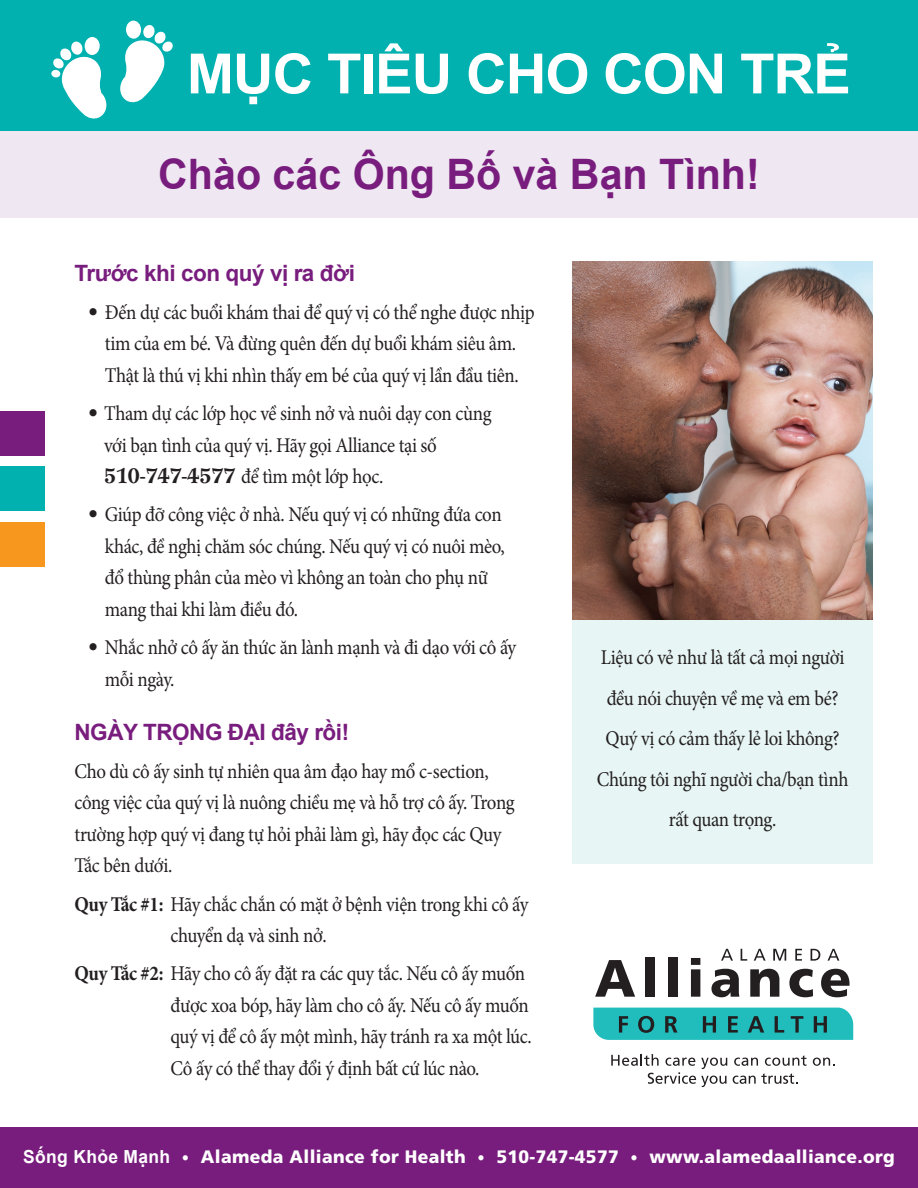
<style>
.page{position:relative;width:918px;height:1188px;background:#fff}
.page>*{position:absolute;margin:0;border:0;box-sizing:border-box;transform-origin:0 0}
.t1{font:700 55.5px "Arial";letter-spacing:-.02em;color:#fff}
.t2{font:700 42px "Arial";color:#781d7d}
.t3{font:700 22.5px "Arial";letter-spacing:-.02em;color:#781d7d}
.t4{font:21px/31.5px "Minion Pro";letter-spacing:-.02em;color:#231f20;scale:.9 1}
.t5{font:900 18px "Frutiger";letter-spacing:.02em;color:#fff}
.s1{font-family:"Wilke"}
.s2{font-family:"Wilke";font-weight:700}
.s3{font-weight:700}
.s4{font-family:"Arial";font-weight:700}
.s5{font-size:15px}
</style>
<div class="page">
<div style="left:0;top:130px;width:918px;height:88px;background:#efe7f1"></div>
<div style="left:0;top:0;width:918px;height:130px;background:#00b1b0"></div>
<div style="left:0;top:411px;width:44px;height:44px;background:#781d7d"></div>
<div style="left:0;top:466px;width:44px;height:45px;background:#00b1b0"></div>
<div style="left:0;top:522px;width:44px;height:44px;background:#f7971d"></div>
<div style="left:573px;top:619px;width:300px;height:245px;background:#e7f5f4"></div>
<svg style="left:595px;top:960px;width:40px;height:37px"></svg>
<div style="left:645px;top:957px;width:9px;height:40px;background:#231f20"></div>
<div style="left:668px;top:957px;width:9px;height:40px;background:#231f20"></div>
<svg style="left:691px;top:958px;width:9px;height:39px"></svg>
<svg style="left:711px;top:969px;width:28px;height:28px"></svg>
<svg style="left:750px;top:969px;width:29px;height:28px"></svg>
<svg style="left:789px;top:969px;width:24px;height:28px"></svg>
<svg style="left:821px;top:969px;width:29px;height:28px"></svg>
<svg style="left:593px;top:1008px;width:260px;height:32px;background:#25abab"></svg>
<svg style="left:721px;top:949px;width:12px;height:12px"></svg>
<svg style="left:741px;top:949px;width:6px;height:12px"></svg>
<svg style="left:754px;top:949px;width:12px;height:12px"></svg>
<svg style="left:773px;top:949px;width:13px;height:12px"></svg>
<svg style="left:795px;top:949px;width:7px;height:12px"></svg>
<svg style="left:811px;top:949px;width:9px;height:12px"></svg>
<svg style="left:828px;top:949px;width:11px;height:12px"></svg>
<svg style="left:734px;top:1058px;width:24px;height:8px"></svg>
<svg style="left:765px;top:1055px;width:42px;height:11px"></svg>
<svg style="left:813px;top:1058px;width:22px;height:8px"></svg>
<svg style="left:611px;top:1054px;width:116px;height:33px"></svg>
<svg style="left:733px;top:1074px;width:65px;height:10px"></svg>
<img style="left:573px;top:261px;width:300px;height:358px">
<div style="left:0;top:1128px;width:918px;height:60px;background:#781d7d"></div>
<svg style="left:85px;top:37px;width:15px;height:18px"></svg>
<svg style="left:53px;top:41px;width:54px;height:78px"></svg>
<svg style="left:51px;top:70px;width:10px;height:8px"></svg>
<svg style="left:126px;top:20px;width:15px;height:19px"></svg>
<svg style="left:120px;top:24px;width:53px;height:79px"></svg>
<p class="t1" style="left:187px;top:37px;width:666px">MỤC TIÊU CHO CON TRẺ</p>
<p class="t2" style="left:158px;top:146px;width:603px">Chào các Ông Bố và Bạn Tình!</p>
<p class="t3" style="left:75px;top:258px;width:282px">Trước khi con quý vị ra đời</p>
<p class="t4" style="left:88px;top:297px;width:498px;text-align:center"><span class="s1">•</span> Đến dự các buổi khám thai để quý vị có thể nghe được nhịp tim của em bé. Và đừng quên đến dự buổi khám siêu âm.<br>Thật là thú vị khi nhìn thấy em bé của quý vị lần đầu tiên.</p>
<p class="t4" style="left:104px;top:398px;width:432px;text-indent:-16px"><span class="s1">•</span> Tham dự các lớp học về sinh nở và nuôi dạy con cùng với bạn tình của quý vị. Hãy gọi Alliance tại số<br><span class="s2">510-747-4577</span> để tìm một lớp học.</p>
<p class="t4" style="left:105px;top:499px;width:446px;text-indent:-17px"><span class="s1">•</span> Giúp đỡ công việc ở nhà. Nếu quý vị có những đứa con khác, đề nghị chăm sóc chúng. Nếu quý vị có nuôi mèo, đổ thùng phân của mèo vì không an toàn cho phụ nữ mang thai khi làm điều đó.</p>
<p class="t4" style="left:105px;top:632px;width:459px;text-indent:-17px"><span class="s1">•</span> Nhắc nhở cô ấy ăn thức ăn lành mạnh và đi dạo với cô ấy mỗi ngày.</p>
<p class="t3" style="left:75px;top:717px;width:276px">NGÀY TRỌNG ĐẠI đây rồi!</p>
<p class="t4" style="left:75px;top:756px;width:491px">Cho dù cô ấy sinh tự nhiên qua âm đạo hay mổ c-section, công việc của quý vị là nuông chiều mẹ và hỗ trợ cô ấy. Trong trường hợp quý vị đang tự hỏi phải làm gì, hãy đọc các Quy Tắc bên dưới.</p>
<p class="t4" style="left:171px;top:888px;width:399px;text-indent:-96px"><span class="s3">Quy Tắc #1:</span> Hãy chắc chắn có mặt ở bệnh viện trong khi cô ấy chuyển dạ và sinh nở.</p>
<p class="t4" style="left:171px;top:958px;width:403px;text-indent:-96px"><span class="s3">Quy Tắc #2:</span> Hãy cho cô ấy đặt ra các quy tắc. Nếu cô ấy muốn được xoa bóp, hãy làm cho cô ấy. Nếu cô ấy muốn quý vị để cô ấy một mình, hãy tránh ra xa một lúc.<br>Cô ấy có thể thay đổi ý định bất cứ lúc nào.</p>
<p class="t4" style="left:597px;top:637px;width:281px;line-height:40.5px;text-align:center">Liệu có vẻ như là tất cả mọi người đều nói chuyện về mẹ và em bé?<br>Quý vị có cảm thấy lẻ loi không?<br>Chúng tôi nghĩ người cha/bạn tình rất quan trọng.</p>
<p class="t5" style="left:23px;top:1146px;width:873px"><span class="s4">Sống Khỏe Mạnh</span> <span class="s5">•</span> Alameda Alliance for Health <span class="s5">•</span> 510-747-4577 <span class="s5">•</span> www.alamedaalliance.org</p>
</div>
